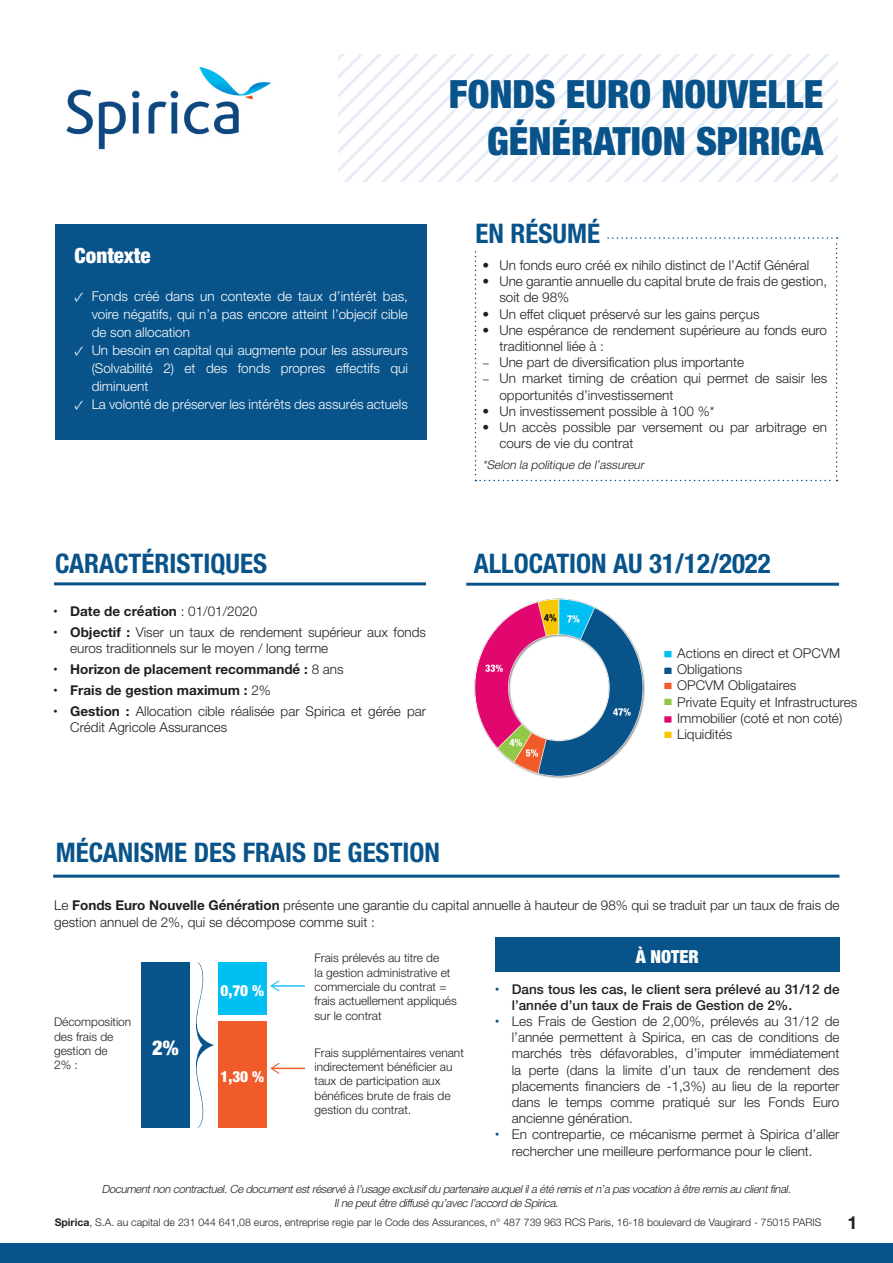
<style>
.page{position:relative;width:893px;height:1263px;background:#fff}
.page>*{position:absolute;margin:0;border:0;box-sizing:border-box;transform-origin:0 0}
.t1{font:900 condensed 39px/46.8px "Helvetica Neue LT Pro";color:#08538a;text-align:right}
.t2{font:700 condensed 27px "Helvetica Neue LT Pro";color:#08538a}
.t3{font:900 condensed 21px "Helvetica Neue LT Pro";color:#fff}
.t4{font:900 condensed 20.4px "Helvetica Neue";color:#fff}
.t5{font:900 condensed 18px "Helvetica Neue";color:#fff}
.t6{font:700 18px "Helvetica Neue";color:#231f20}
.t7{font:900 condensed 15.3px "Helvetica Neue";color:#fff}
.t8{font:300 13.5px/16.2px "Helvetica Neue";color:#231f20}
.t9{font:300 13.5px/18px "Helvetica Neue";color:#fff;text-align:justify}
.t10{font:700 13.5px "Helvetica Neue";color:#231f20}
.t11{font:500 13.5px/16.2px "Helvetica Neue";color:#231f20}
.t12{font:300 12px/14.2px "Helvetica Neue";color:#231f20}
.t13{font:italic 300 12px "Helvetica Neue";color:#231f20}
.t14{font:italic 300 11.25px "Helvetica Neue";color:#231f20}
.t15{font:300 10.5px "Helvetica Neue";color:#231f20}
.s1{font-family:"Minion Pro";font-weight:400}
.s2{font-weight:300}
.s3{font-weight:700}
.s4{font-weight:700;color:#08538a}
</style>
<div class="page">
<svg style="left:475px;top:237px;width:363px;height:244px"></svg>
<img style="left:66px;top:66px;width:205px;height:84px">
<div style="left:469px;top:224px;width:138px;height:24px;background:#fff"></div>
<hr style="left:54px;top:582px;width:372px;height:3px;background:#08538a">
<hr style="left:466px;top:583px;width:373px;height:3px;background:#08538a">
<hr style="left:53px;top:875px;width:786px;height:3px;background:#08538a">
<div style="left:0;top:1243px;width:893px;height:20px;background:#08538a"></div>
<svg style="left:339px;top:54px;width:498px;height:128px"></svg>
<div style="left:141px;top:962px;width:49px;height:166px;background:#08538a"></div>
<div style="left:218px;top:962px;width:49px;height:53px;background:#00bff3"></div>
<div style="left:218px;top:1022px;width:49px;height:106px;background:#f15a29"></div>
<hr style="left:271px;top:985px;width:34px;height:2px;background:#1ac1f3">
<svg style="left:271px;top:980px;width:8px;height:11px"></svg>
<hr style="left:271px;top:1067px;width:34px;height:2px;background:#f15a29">
<svg style="left:271px;top:1063px;width:8px;height:11px"></svg>
<div style="left:495px;top:937px;width:345px;height:35px;background:#08538a"></div>
<svg style="left:196px;top:962px;width:18px;height:166px"></svg>
<img style="left:474px;top:599px;width:171px;height:179px">
<div style="left:663px;top:649px;width:10px;height:10px;background:#00bff3;border:2px solid #fff"></div>
<div style="left:663px;top:666px;width:10px;height:9px;background:#08538a;border:2px solid #fff"></div>
<div style="left:663px;top:681px;width:10px;height:9px;background:#f15a29;border:2px solid #fff"></div>
<div style="left:663px;top:697px;width:10px;height:10px;background:#91c848;border:2px solid #fff"></div>
<div style="left:663px;top:715px;width:10px;height:9px;background:#e2066f;border:2px solid #fff"></div>
<div style="left:663px;top:730px;width:10px;height:9px;background:#f9c606;border:2px solid #fff"></div>
<div style="left:55px;top:224px;width:371px;height:215px;background:#08538a"></div>
<p class="t1" style="left:449px;top:70px;width:376px">FONDS EURO NOUVELLE<br>GÉNÉRATION SPIRICA</p>
<p class="t3" style="left:75px;top:243px;width:77px">Contexte</p>
<p class="t9" style="left:92px;top:286px;width:318px;text-indent:-17px"><span class="s1">✓</span> Fonds créé dans un contexte de taux d’intérêt bas, voire négatifs, qui n’a pas encore atteint l’objecif cible de son allocation</p>
<p class="t9" style="left:92px;top:340px;width:318px;text-indent:-17px"><span class="s1">✓</span> Un besoin en capital qui augmente pour les assureurs (Solvabilité 2) et des fonds propres effectifs qui diminuent</p>
<p class="t9" style="left:75px;top:394px;width:335px"><span class="s1">✓</span> La volonté de préserver les intérêts des assurés actuels</p>
<p class="t2" style="left:476px;top:217px;width:126px">EN RÉSUMÉ</p>
<p class="t8" style="left:482px;top:256px;width:328px">• Un fonds euro créé ex nihilo distinct de l’Actif Général</p>
<p class="t8" style="left:499px;top:272px;width:329px;text-indent:-17px">• Une garantie annuelle du capital brute de frais de gestion, soit de 98%</p>
<p class="t8" style="left:482px;top:305px;width:279px">• Un effet cliquet préservé sur les gains perçus</p>
<p class="t8" style="left:499px;top:321px;width:329px;text-indent:-17px">• Une espérance de rendement supérieure au fonds euro traditionnel liée à :</p>
<p class="t8" style="left:482px;top:353px;width:263px"><span class="s1">–</span> Une part de diversification plus importante</p>
<p class="t8" style="left:499px;top:369px;width:329px;text-indent:-17px"><span class="s1">–</span> Un market timing de création qui permet de saisir les opportunités d’investissement</p>
<p class="t8" style="left:482px;top:402px;width:234px">• Un investissement possible à 100 %*</p>
<p class="t8" style="left:499px;top:418px;width:329px;text-indent:-17px">• Un accès possible par versement ou par arbitrage en cours de vie du contrat</p>
<p class="t13" style="left:482px;top:455px;width:166px">*Selon la politique de l’assureur</p>
<p class="t2" style="left:55px;top:547px;width:213px">CARACTÉRISTIQUES</p>
<p class="t2" style="left:474px;top:547px;width:299px">ALLOCATION AU 31/12/2022</p>
<p class="t10" style="left:53px;top:601px;width:206px">• Date de création <span class="s2">: 01/01/2020</span></p>
<p class="t8" style="left:70px;top:623px;width:357px;text-indent:-17px"><span class="s3">• Objectif :</span> Viser un taux de rendement supérieur aux fonds euros traditionnels sur le moyen / long terme</p>
<p class="t10" style="left:53px;top:659px;width:292px">• Horizon de placement recommandé : <span class="s2">8 ans</span></p>
<p class="t10" style="left:53px;top:680px;width:219px">• Frais de gestion maximum : <span class="s2">2%</span></p>
<p class="t8" style="left:70px;top:702px;width:357px;text-indent:-17px"><span class="s3">• Gestion :</span> Allocation cible réalisée par Spirica et gérée par<br>Crédit Agricole Assurances</p>
<p class="t2" style="left:56px;top:836px;width:386px">MÉCANISME DES FRAIS DE GESTION</p>
<p class="t8" style="left:677px;top:644px;width:164px">Actions en direct et OPCVM</p>
<p class="t8" style="left:677px;top:660px;width:67px">Obligations</p>
<p class="t8" style="left:677px;top:676px;width:121px">OPCVM Obligataires</p>
<p class="t8" style="left:677px;top:693px;width:182px">Private Equity et Infrastructures</p>
<p class="t8" style="left:677px;top:709px;width:167px">Immobilier (coté et non coté)</p>
<p class="t8" style="left:677px;top:725px;width:56px">Liquidités</p>
<p class="t8" style="left:54px;top:896px;width:787px">Le <span class="s3">Fonds Euro Nouvelle Génération</span> présente une garantie du capital annuelle à hauteur de 98% qui se traduit par un taux de frais de gestion annuel de 2%, qui se décompose comme suit :</p>
<p class="t12" style="left:54px;top:1014px;width:79px">Décomposition des frais de gestion de<br>2% :</p>
<p class="t4" style="left:152px;top:1031px;width:28px">2%</p>
<p class="t7" style="left:220px;top:978px;width:45px">0,70 %</p>
<p class="t7" style="left:220px;top:1064px;width:45px">1,30 %</p>
<p class="t12" style="left:314px;top:950px;width:144px">Frais prélevés au titre de<br>la gestion administrative et commerciale du contrat = frais actuellement appliqués sur le contrat</p>
<p class="t12" style="left:314px;top:1044px;width:151px">Frais supplémentaires venant indirectement bénéficier au taux de participation aux bénéfices brute de frais de gestion du contrat.</p>
<p class="t5" style="left:636px;top:942px;width:64px">À NOTER</p>
<p class="t11" style="left:512px;top:980px;width:329px;text-indent:-17px"><span class="s4">•</span> Dans tous les cas, le client sera prélevé au 31/12 de l’année d’un taux de Frais de Gestion de 2%.</p>
<p class="t8" style="left:512px;top:1012px;width:329px;text-align:justify;text-indent:-17px"><span class="s4">•</span> Les Frais de Gestion de 2,00%, prélevés au 31/12 de l’année permettent à Spirica, en cas de conditions de marchés très défavorables, d’imputer immédiatement la perte (dans la limite d’un taux de rendement des placements financiers de -1,3%) au lieu de la reporter dans le temps comme pratiqué sur les Fonds Euro ancienne génération.</p>
<p class="t8" style="left:512px;top:1125px;width:329px;text-indent:-17px"><span class="s4">•</span> En contrepartie, ce mécanisme permet à Spirica d’aller rechercher une meilleure performance pour le client.</p>
<p class="t14" style="left:102px;top:1180px;width:693px">Documentnoncontractuel.Cedocumentestréservéàl’usageexclusifdupartenaireauquelilaétéremisetn’apasvocationàêtreremisauclientfinal.</p>
<p class="t14" style="left:334px;top:1193px;width:228px">Ilnepeutêtrediffuséqu’avecl’accord deSpirica.</p>
<p class="t15" style="left:55px;top:1213px;width:768px"><span class="s3">Spirica</span>, S.A. au capital de 231 044 641,08 euros, entreprise regie par le Code des Assurances, n° 487 739 963 RCS Paris, 16-18 boulevard de Vaugirard - 75015 PARIS</p>
<p class="t6" style="left:847px;top:1208px;width:12px">1</p>
</div>
